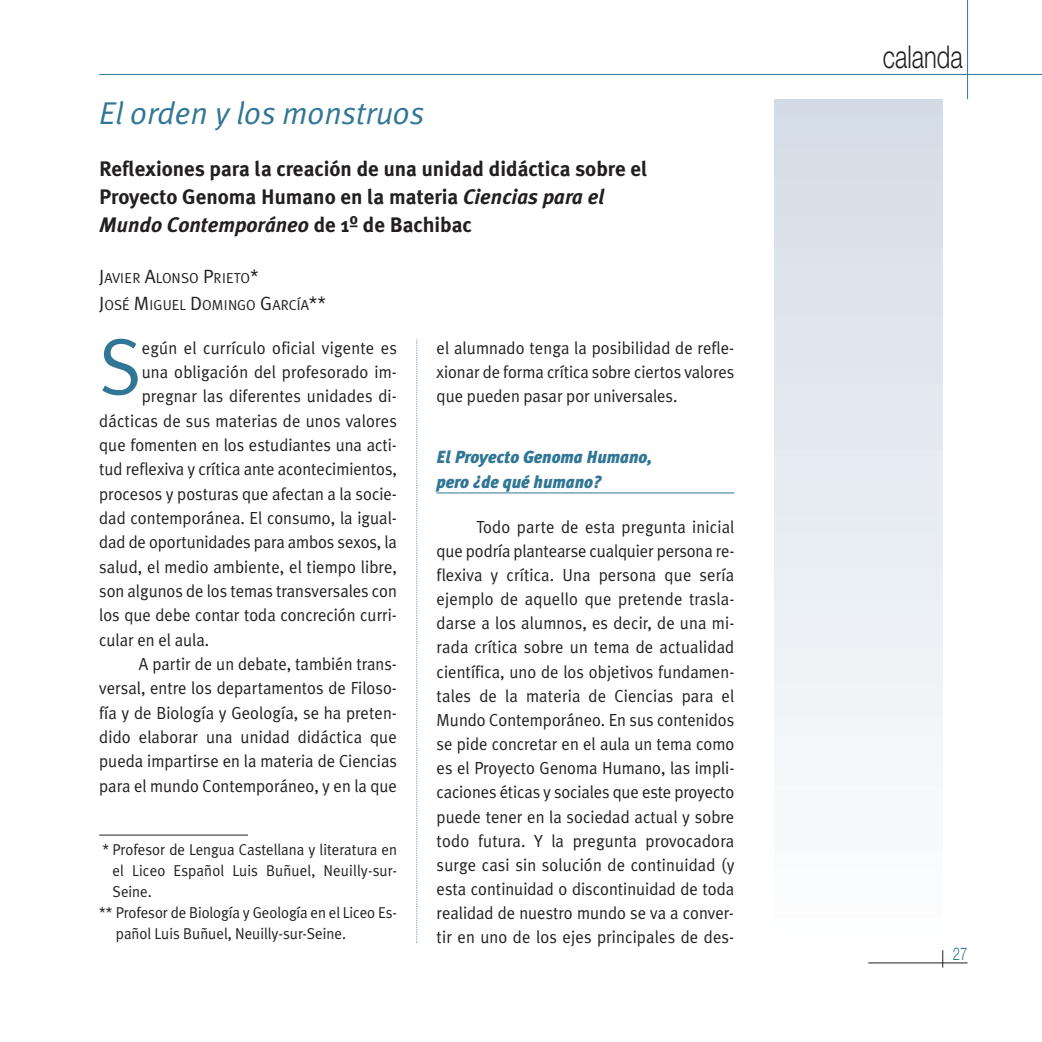
<style>
.page{position:relative;width:1042px;height:1042px;background:#fff}
.page>*{position:absolute;margin:0;border:0;box-sizing:border-box;transform-origin:0 0}
.t1{font:79.45px "Meta Plus Normal";color:#317694;scale:.95 1}
.t2{font:italic 31.5px "Meta Plus Normal";color:#317694}
.t3{font:300 31.5px "Helvetica Neue";color:#231f20;scale:.75 1}
.t4{font:700 21px/28px "Meta Plus";color:#231f20}
.t5{font:17.5px/24.2px "Meta Plus Normal";color:#231f20;text-align:justify;scale:.95 1}
.t6{font:italic 900 17.5px/24.3px "Meta Plus";color:#317694;scale:.95 1}
.t7{font:300 17.5px "Helvetica Neue";color:#317694;scale:.75 1}
.t8{font:15.75px "Meta Plus Normal";color:#231f20;scale:.95 1}
.t9{font:14.35px/26.6px "Meta Plus Normal";color:#231f20}
.s1{font-style:italic}
.s2{font-size:19.25px}
</style>
<div class="page">
<hr style="left:99px;top:74px;width:943px;height:1px;background:#317694">
<hr style="left:967px;top:0;width:1px;height:99px;background:#317694">
<hr style="left:437px;top:492px;width:297px;height:1px;background:#317694">
<svg style="left:416px;top:339px;width:1px;height:604px"></svg>
<hr style="left:868px;top:962px;width:99px;height:1px;background:#231f20">
<svg style="left:942px;top:950px;width:1px;height:17px"></svg>
<div style="left:774px;top:99px;width:169px;height:844px;background:linear-gradient(to bottom,#d3dce6,#fdfefe)"></div>
<hr style="left:99px;top:834px;width:149px;height:1px;background:#231f20">
<h2 class="t2" style="left:99px;top:101px;width:326px">El orden y los monstruos</h2>
<p class="t4" style="left:99px;top:157px;width:550px">Reflexiones para la creación de una unidad didáctica sobre el<br>Proyecto Genoma Humano en la materia <span class="s1">Ciencias para el<br>Mundo Contemporáneo</span> de 1º de Bachibac</p>
<p class="t9" style="left:99px;top:266px;width:228px"><span class="s2">J</span>AVIER <span class="s2">A</span>LONSO <span class="s2">P</span>RIETO<span class="s2">*<br>J</span>OSÉ <span class="s2">M</span>IGUEL <span class="s2">D</span>OMINGO <span class="s2">G</span>ARCÍA<span class="s2">**</span></p>
<h1 class="t1" style="left:99px;top:336px;width:46px">S</h1>
<p class="t5" style="left:142px;top:337px;width:270px">egún el currículo oficial vigente es</p>
<p class="t5" style="left:142px;top:361px;width:270px">una obligación del profesorado im-</p>
<p class="t5" style="left:142px;top:385px;width:270px">pregnar las diferentes unidades di-</p>
<p class="t5" style="left:99px;top:410px;width:315px">dácticas de sus materias de unos valores</p>
<p class="t5" style="left:99px;top:434px;width:315px">que fomenten en los estudiantes una acti-</p>
<p class="t5" style="left:99px;top:458px;width:315px">tud reflexiva y crítica ante acontecimientos,</p>
<p class="t5" style="left:99px;top:483px;width:315px">procesos y posturas que afectan a la socie-</p>
<p class="t5" style="left:99px;top:507px;width:315px">dad contemporánea. El consumo, la igual-</p>
<p class="t5" style="left:99px;top:531px;width:315px">dad de oportunidades para ambos sexos, la</p>
<p class="t5" style="left:99px;top:556px;width:315px">salud, el medio ambiente, el tiempo libre,</p>
<p class="t5" style="left:99px;top:580px;width:315px">son algunos de los temas transversales con</p>
<p class="t5" style="left:99px;top:604px;width:315px">los que debe contar toda concreción curri-</p>
<p class="t5" style="left:99px;top:629px;width:117px">cular en el aula.</p>
<p class="t5" style="left:139px;top:653px;width:273px">A partir de un debate, también trans-</p>
<p class="t5" style="left:99px;top:677px;width:315px">versal, entre los departamentos de Filoso-</p>
<p class="t5" style="left:99px;top:702px;width:315px">fía y de Biología y Geología, se ha preten-</p>
<p class="t5" style="left:99px;top:726px;width:315px">dido elaborar una unidad didáctica que</p>
<p class="t5" style="left:99px;top:750px;width:315px">pueda impartirse en la materia de Ciencias</p>
<p class="t5" style="left:99px;top:775px;width:315px">para el mundo Contemporáneo, y en la que</p>
<p class="t8" style="left:103px;top:844px;width:311px">* Profesor de Lengua Castellana y literatura en</p>
<p class="t8" style="left:113px;top:865px;width:301px">el Liceo Español Luis Buñuel, Neuilly-sur-</p>
<p class="t8" style="left:113px;top:886px;width:43px">Seine.</p>
<p class="t8" style="left:99px;top:907px;width:315px">** Profesor de Biología y Geología en el Liceo Es-</p>
<p class="t8" style="left:116px;top:928px;width:244px">pañol Luis Buñuel, Neuilly-sur-Seine.</p>
<p class="t5" style="left:437px;top:337px;width:315px">el alumnado tenga la posibilidad de refle&shy;xionar de forma crítica sobre ciertos valores que pueden pasar por universales.</p>
<p class="t6" style="left:437px;top:447px;width:228px">El Proyecto Genoma Humano, pero ¿de qué humano?</p>
<p class="t5" style="left:437px;top:516px;width:315px;text-indent:40px">Todo parte de esta pregunta inicial que podría plantearse cualquier persona re&shy;flexiva y crítica. Una persona que sería ejemplo de aquello que pretende trasla&shy;darse a los alumnos, es decir, de una mi&shy;rada crítica sobre un tema de actualidad científica, uno de los objetivos fundamen&shy;tales de la materia de Ciencias para el Mundo Contemporáneo. En sus contenidos se pide concretar en el aula un tema como es el Proyecto Genoma Humano, las impli&shy;caciones éticas y sociales que este proyecto puede tener en la sociedad actual y sobre todo futura. Y la pregunta provocadora surge casi sin solución de continuidad (y esta continuidad o discontinuidad de toda realidad de nuestro mundo se va a conver&shy;tir en uno de los ejes principales de des-</p>
<h2 class="t3" style="left:883px;top:45px;width:108px">calanda</h2>
<p class="t7" style="left:953px;top:947px;width:21px">27</p>
</div>
